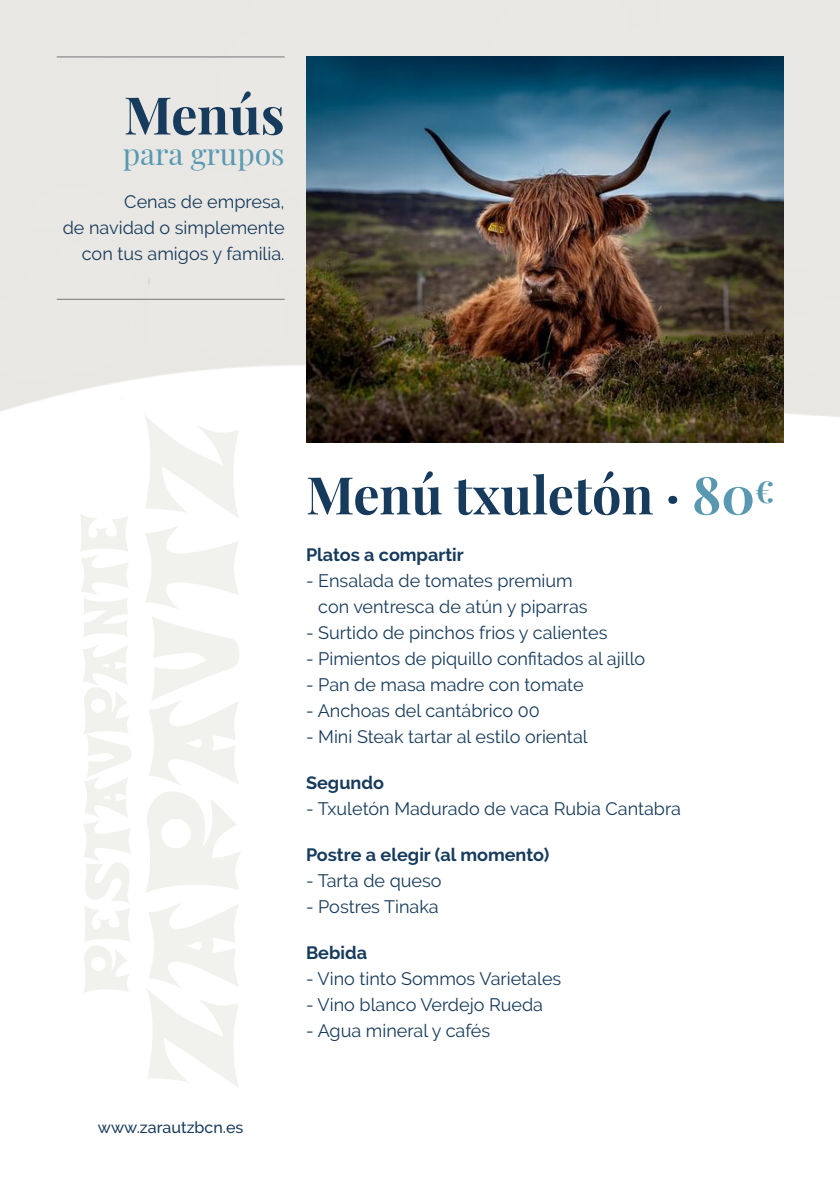
<style>
.page{position:relative;width:840px;height:1191px;background:#fff}
.page>*{position:absolute;margin:0;border:0;box-sizing:border-box;transform-origin:0 0}
.t1{font:700 52px "Playfair Display";color:#173b5c}
.t2{font:30px "Playfair Display";color:#5899b1}
.t3{font:18px/26px "Raleway";color:#173b5c;text-align:right}
.t4{font:700 18px "Raleway";color:#173b5c}
.t5{font:500 16px "Raleway";color:#173b5c}
.s1{color:#5899b1}
</style>
<div class="page">
<img style="left:0;top:0;width:839px;height:443px">
<svg style="left:147px;top:903px;width:92px;height:184px"></svg>
<svg style="left:143px;top:414px;width:98px;height:478px"></svg>
<svg style="left:83px;top:645px;width:48px;height:348px"></svg>
<svg style="left:80px;top:514px;width:49px;height:123px"></svg>
<img style="left:306px;top:57px;width:476px;height:385px">
<hr style="left:57px;top:57px;width:227px;height:1px;background:#77777a">
<hr style="left:57px;top:299px;width:227px;height:1px;background:#77777a">
<p class="t1" style="left:124px;top:74px;width:162px">Menús</p>
<p class="t2" style="left:123px;top:130px;width:163px">para grupos</p>
<p class="t3" style="left:124px;top:189px;width:162px">Cenas de empresa,</p>
<p class="t3" style="left:63px;top:215px;width:223px">de navidad o simplemente con tus amigos y familia.</p>
<p class="t5" style="left:98px;top:1118px;width:147px">www.zarautzbcn.es</p>
<p class="t1" style="left:306px;top:454px;width:469px">Menú txuletón · <span class="s1">80</span><sup>€</sup></p>
<p class="t4" style="left:306px;top:544px;width:159px">Platos a compartir</p>
<p class="t3" style="left:306px;top:567px;width:268px">- Ensalada de tomates premium</p>
<p class="t3" style="left:318px;top:593px;width:271px">con ventresca de atún y piparras</p>
<p class="t3" style="left:306px;top:619px;width:303px">- Surtido de pinchos frios y calientes</p>
<p class="t3" style="left:306px;top:645px;width:340px">- Pimientos de piquillo confitados al ajillo</p>
<p class="t3" style="left:306px;top:671px;width:279px">- Pan de masa madre con tomate</p>
<p class="t3" style="left:306px;top:697px;width:235px">- Anchoas del cantábrico 00</p>
<p class="t3" style="left:306px;top:723px;width:283px">- Mini Steak tartar al estilo oriental</p>
<p class="t4" style="left:306px;top:772px;width:79px">Segundo</p>
<p class="t3" style="left:306px;top:795px;width:376px">- Txuletón Madurado de vaca Rubia Cantabra</p>
<p class="t4" style="left:306px;top:844px;width:244px">Postre a elegir (al momento)</p>
<p class="t3" style="left:306px;top:867px;width:137px">- Tarta de queso</p>
<p class="t3" style="left:306px;top:893px;width:134px">- Postres Tinaka</p>
<p class="t4" style="left:306px;top:942px;width:63px">Bebida</p>
<p class="t3" style="left:306px;top:965px;width:257px">- Vino tinto Sommos Varietales</p>
<p class="t3" style="left:306px;top:991px;width:238px">- Vino blanco Verdejo Rueda</p>
<p class="t3" style="left:306px;top:1017px;width:185px">- Agua mineral y cafés</p>
</div>
